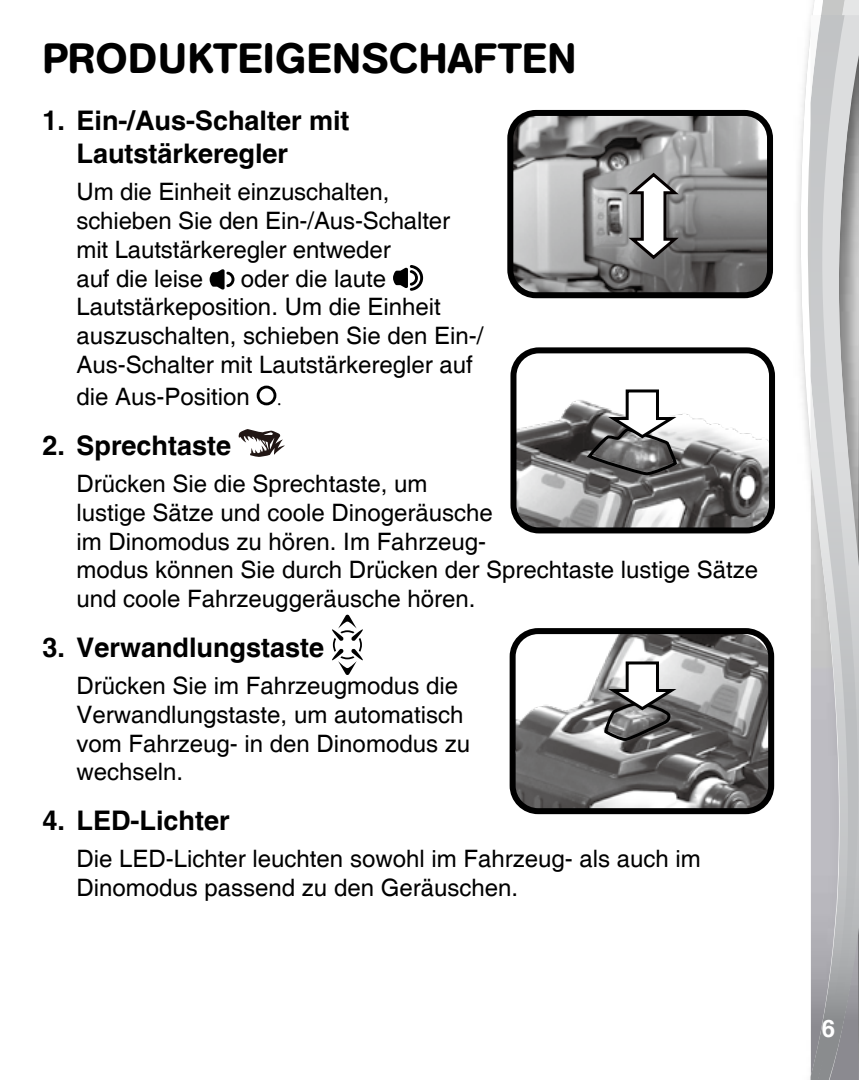
<style>
.page{position:relative;width:859px;height:1080px;background:#fff}
.page>*{position:absolute;margin:0;border:0;box-sizing:border-box;transform-origin:0 0}
.t1{font:500 42px "AG Book Rounded";letter-spacing:.02em;color:#000}
.t2{font:700 27px/32.4px "Helvetica";color:#000}
.t3{font:24px/28.8px "Helvetica";color:#000}
.t4{font:700 24px "Helvetica";color:#fff}
.s1{font-family:"Adobe Song Std";font-weight:300}
</style>
<div class="page">
<svg style="left:800px;top:26px;width:10px;height:453px"></svg>
<img style="left:858px;top:15px;width:1px;height:1065px">
<img style="left:848px;top:15px;width:10px;height:1065px">
<img style="left:810px;top:15px;width:38px;height:1065px">
<svg style="left:210px;top:269px;width:24px;height:21px"></svg>
<svg style="left:393px;top:265px;width:30px;height:26px"></svg>
<div style="left:257px;top:386px;width:19px;height:19px;border:3px solid #000;border-radius:50%"></div>
<svg style="left:238px;top:429px;width:47px;height:28px"></svg>
<svg style="left:332px;top:615px;width:31px;height:60px"></svg>
<img style="left:514px;top:117px;width:252px;height:174px">
<div style="left:507px;top:110px;width:266px;height:188px;border:6px solid #000;border-radius:26px"></div>
<img style="left:517px;top:400px;width:251px;height:126px">
<svg style="left:586px;top:389px;width:96px;height:87px"></svg>
<div style="left:510px;top:347px;width:265px;height:186px;border:6px solid #000;border-radius:26px"></div>
<img style="left:517px;top:635px;width:250px;height:172px">
<div style="left:510px;top:628px;width:264px;height:186px;border:6px solid #000;border-radius:26px"></div>
<svg style="left:602px;top:660px;width:80px;height:83px"></svg>
<svg style="left:624px;top:170px;width:59px;height:92px"></svg>
<h1 class="t1" style="left:43px;top:33px;width:535px">PRODUKTEIGENSCHAFTEN</h1>
<p class="t2" style="left:77px;top:105px;width:275px;text-indent:-34px">1. Ein-/Aus-Schalter mit<br>Lautstärkeregler</p>
<p class="t3" style="left:77px;top:178px;width:375px">Um die Einheit einzuschalten, schieben Sie den Ein-/Aus-Schalter mit Lautstärkeregler entweder<br>auf die leise</p>
<p class="t3" style="left:77px;top:265px;width:408px;text-indent:164px">oder die laute<br>Lautstärkeposition. Um die Einheit auszuschalten, schieben Sie den Ein-/<br>Aus-Schalter mit Lautstärkeregler auf</p>
<p class="t3" style="left:77px;top:383px;width:207px">die Aus-Position <span class="s1">.</span></p>
<p class="t2" style="left:43px;top:429px;width:190px">2. Sprechtaste</p>
<p class="t3" style="left:77px;top:470px;width:683px">Drücken Sie die Sprechtaste, um<br>lustige Sätze und coole Dinogeräusche<br>im Dinomodus zu hören. Im Fahrzeug-<br>modus können Sie durch Drücken der Sprechtaste lustige Sätze und coole Fahrzeuggeräusche hören.</p>
<p class="t2" style="left:43px;top:631px;width:283px">3. Verwandlungstaste</p>
<p class="t3" style="left:77px;top:672px;width:395px">Drücken Sie im Fahrzeugmodus die<br>Verwandlungstaste, um automatisch vom Fahrzeug- in den Dinomodus zu wechseln.</p>
<p class="t2" style="left:43px;top:804px;width:189px">4. LED-Lichter</p>
<p class="t3" style="left:77px;top:845px;width:626px">Die LED-Lichter leuchten sowohl im Fahrzeug- als auch im<br>Dinomodus passend zu den Geräuschen.</p>
<p class="t4" style="left:822px;top:1014px;width:15px">6</p>
</div>
